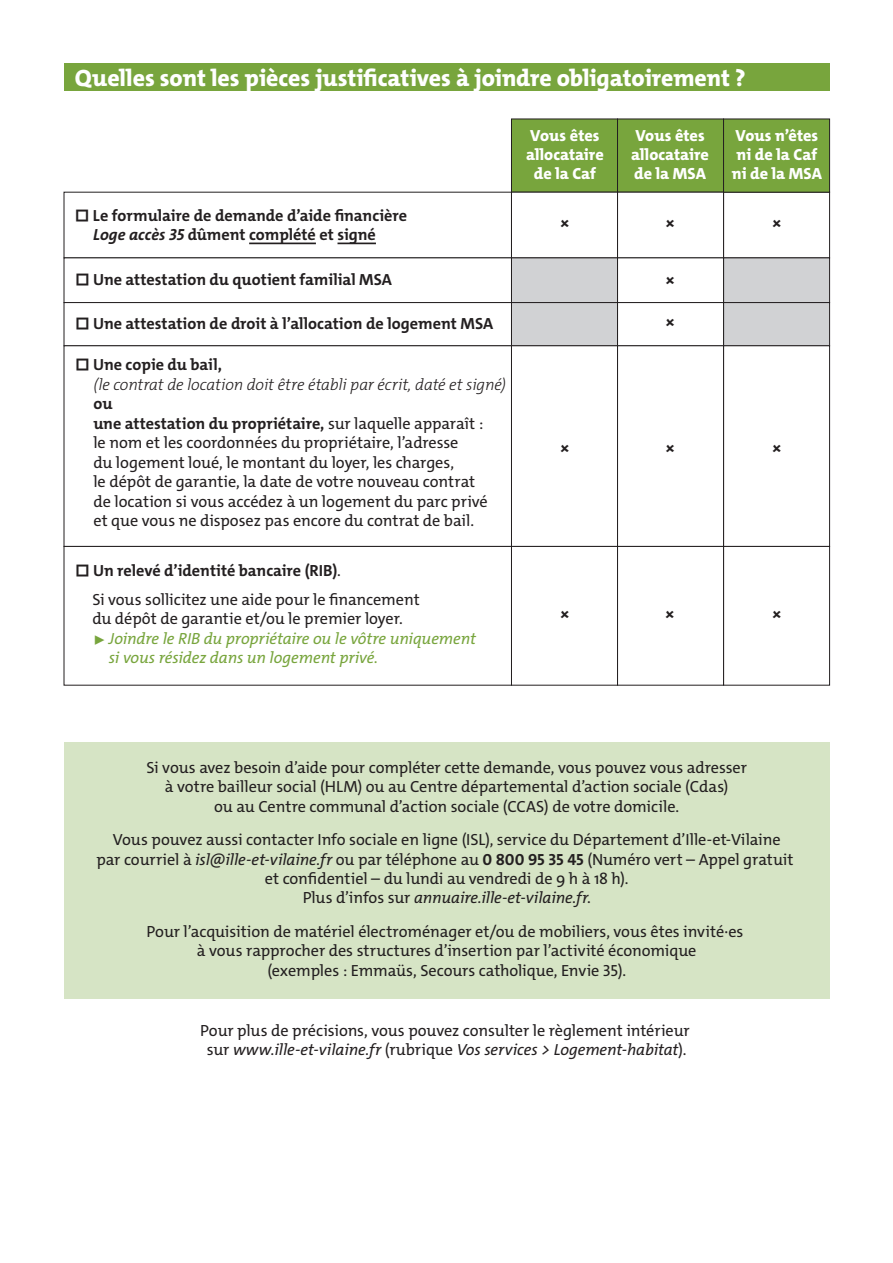
<style>
.page{position:relative;width:893px;height:1263px;background:#fff}
.page>*{position:absolute;margin:0;border:0;box-sizing:border-box;transform-origin:0 0}
.t1{font:800 23.7px "The Mix C4 s";letter-spacing:-.005em;color:#fff}
.t2{font:16.2px/19.5px "The Mix C4 s";letter-spacing:-.005em;color:#231f20;text-align:center}
.t3{font:700 16.2px/19.5px "The Mix C4 s";color:#231f20}
.t4{font:800 16.2px/19.5px "The Mix C4 s";color:#fff}
.t5{font:italic 16.2px "The Mix C4 s";letter-spacing:-.01em;color:#78a53d}
.t6{font:italic 300 16.2px "The Mix C4 s";letter-spacing:-.01em;color:#231f20}
.s1{font-style:italic}
.s2{font-weight:700}
.s3{font-style:normal;font-size:13.5px}
</style>
<div class="page">
<div style="left:64px;top:64px;width:765px;height:27px;background:#78a53d"></div>
<div style="left:64px;top:742px;width:765px;height:256px;background:#d6e4c5"></div>
<div style="left:64px;top:192px;width:448px;height:66px;background:#fff;border:1px solid #231f20"></div>
<div style="left:511px;top:119px;width:107px;height:74px;background:#78a53d"></div>
<div style="left:617px;top:119px;width:107px;height:74px;background:#78a53d"></div>
<div style="left:723px;top:192px;width:107px;height:66px;background:#fff;border:1px solid #231f20"></div>
<div style="left:723px;top:258px;width:107px;height:45px;background:#d1d2d4"></div>
<div style="left:723px;top:302px;width:107px;height:44px;background:#d1d2d4;border:1px solid #231f20"></div>
<div style="left:723px;top:345px;width:107px;height:202px;background:#fff;border:1px solid #231f20"></div>
<div style="left:723px;top:546px;width:107px;height:140px;background:#fff;border:1px solid #231f20"></div>
<div style="left:617px;top:192px;width:107px;height:66px;background:#fff;border:1px solid #231f20"></div>
<div style="left:617px;top:302px;width:107px;height:44px;background:#fff;border:1px solid #231f20"></div>
<div style="left:617px;top:345px;width:107px;height:202px;background:#fff;border:1px solid #231f20"></div>
<div style="left:617px;top:546px;width:107px;height:140px;background:#fff;border:1px solid #231f20"></div>
<div style="left:511px;top:192px;width:107px;height:66px;background:#fff;border:1px solid #231f20"></div>
<div style="left:511px;top:258px;width:107px;height:45px;background:#d1d2d4"></div>
<div style="left:511px;top:302px;width:107px;height:44px;background:#d1d2d4;border:1px solid #231f20"></div>
<div style="left:511px;top:345px;width:107px;height:202px;background:#fff;border:1px solid #231f20"></div>
<div style="left:511px;top:546px;width:107px;height:140px;background:#fff;border:1px solid #231f20"></div>
<div style="left:64px;top:258px;width:448px;height:45px;background:#fff"></div>
<div style="left:64px;top:302px;width:448px;height:44px;background:#fff;border:1px solid #231f20"></div>
<div style="left:64px;top:345px;width:448px;height:202px;background:#fff;border:1px solid #231f20"></div>
<div style="left:64px;top:546px;width:448px;height:140px;background:#fff;border:1px solid #231f20"></div>
<div style="left:723px;top:119px;width:107px;height:74px;background:#78a53d;border:1px solid #231f20"></div>
<hr style="left:249px;top:243px;width:67px;height:1px;background:#231f20">
<hr style="left:337px;top:243px;width:39px;height:1px;background:#231f20">
<h1 class="t1" style="left:75px;top:63px;width:672px">Quelles sont les pièces justificatives à joindre obligatoirement ?</h1>
<p class="t4" style="left:526px;top:126px;width:79px;text-align:center">Vous êtes allocataire de la Caf</p>
<p class="t4" style="left:631px;top:126px;width:79px">Vous êtes allocataire de la MSA</p>
<p class="t4" style="left:731px;top:126px;width:92px">Vous n’êtes ni de la Caf ni de la MSA</p>
<p class="t3" style="left:93px;top:206px;width:315px;text-indent:-18px">☐ Le formulaire de demande d’aide financière<br><span class="s1">Loge accès 35</span> dûment complété et signé</p>
<p class="t3" style="left:75px;top:270px;width:318px">☐ Une attestation du quotient familial MSA</p>
<p class="t3" style="left:75px;top:314px;width:419px">☐ Une attestation de droit à l’allocation de logement MSA</p>
<p class="t3" style="left:75px;top:355px;width:148px">☐ Une copie du bail,</p>
<p class="t6" style="left:93px;top:374px;width:414px">(le contrat de location doit être établi par écrit, daté et signé)</p>
<p class="t2" style="left:93px;top:394px;width:396px;text-align:left"><span class="s2">ou<br>une attestation du propriétaire,</span> sur laquelle apparaît : le nom et les coordonnées du propriétaire, l’adresse<br>du logement loué, le montant du loyer, les charges,<br>le dépôt de garantie, la date de votre nouveau contrat de location si vous accédez à un logement du parc privé et que vous ne disposez pas encore du contrat de bail.</p>
<p class="t2" style="left:92px;top:556px;width:329px;line-height:28.8px;text-align:left;text-indent:-17px"><span class="s2">☐ Un relevé d’identité bancaire (RIB)</span>.<br>Si vous sollicitez une aide pour le financement</p>
<p class="t2" style="left:92px;top:609px;width:312px">du dépôt de garantie et/ou le premier loyer.</p>
<p class="t5" style="left:92px;top:628px;width:385px"><span class="s3">▶</span> Joindre le RIB du propriétaire ou le vôtre uniquement</p>
<p class="t5" style="left:109px;top:647px;width:271px">si vous résidez dans un logement privé.</p>
<p class="t3" style="left:558px;top:214px;width:16px">✗</p>
<p class="t3" style="left:663px;top:214px;width:16px">✗</p>
<p class="t3" style="left:663px;top:271px;width:16px">✗</p>
<p class="t3" style="left:663px;top:313px;width:16px">✗</p>
<p class="t3" style="left:769px;top:214px;width:16px">✗</p>
<p class="t3" style="left:557px;top:439px;width:16px">✗</p>
<p class="t3" style="left:663px;top:439px;width:16px">✗</p>
<p class="t3" style="left:769px;top:439px;width:16px">✗</p>
<p class="t3" style="left:557px;top:605px;width:16px">✗</p>
<p class="t3" style="left:663px;top:605px;width:16px">✗</p>
<p class="t3" style="left:769px;top:605px;width:16px">✗</p>
<p class="t2" style="left:146px;top:758px;width:602px">Si vous avez besoin d’aide pour compléter cette demande, vous pouvez vous adresser à votre bailleur social (HLM) ou au Centre départemental d’action sociale (Cdas)<br>ou au Centre communal d’action sociale (CCAS) de votre domicile.</p>
<p class="t2" style="left:96px;top:830px;width:698px">Vous pouvez aussi contacter Info sociale en ligne (ISL), service du Département d’Ille-et-Vilaine<br>par courriel à <span class="s1">isl@ille-et-vilaine.fr</span> ou par téléphone au <span class="s2">0 800 95 35 45</span> (Numéro vert – Appel gratuit et confidentiel – du lundi au vendredi de 9 h à 18 h).<br>Plus d’infos sur <span class="s1">annuaire.ille-et-vilaine.fr</span>.</p>
<p class="t2" style="left:146px;top:922px;width:598px">Pour l’acquisition de matériel électroménager et/ou de mobiliers, vous êtes invité·es à vous rapprocher des structures d’insertion par l’activité économique<br>(exemples : Emmaüs, Secours catholique, Envie 35).</p>
<p class="t2" style="left:200px;top:1021px;width:491px">Pour plus de précisions, vous pouvez consulter le règlement intérieur sur <span class="s1">www.ille-et-vilaine.fr</span> (rubrique <span class="s1">Vos services &gt; Logement-habitat</span>).</p>
</div>
